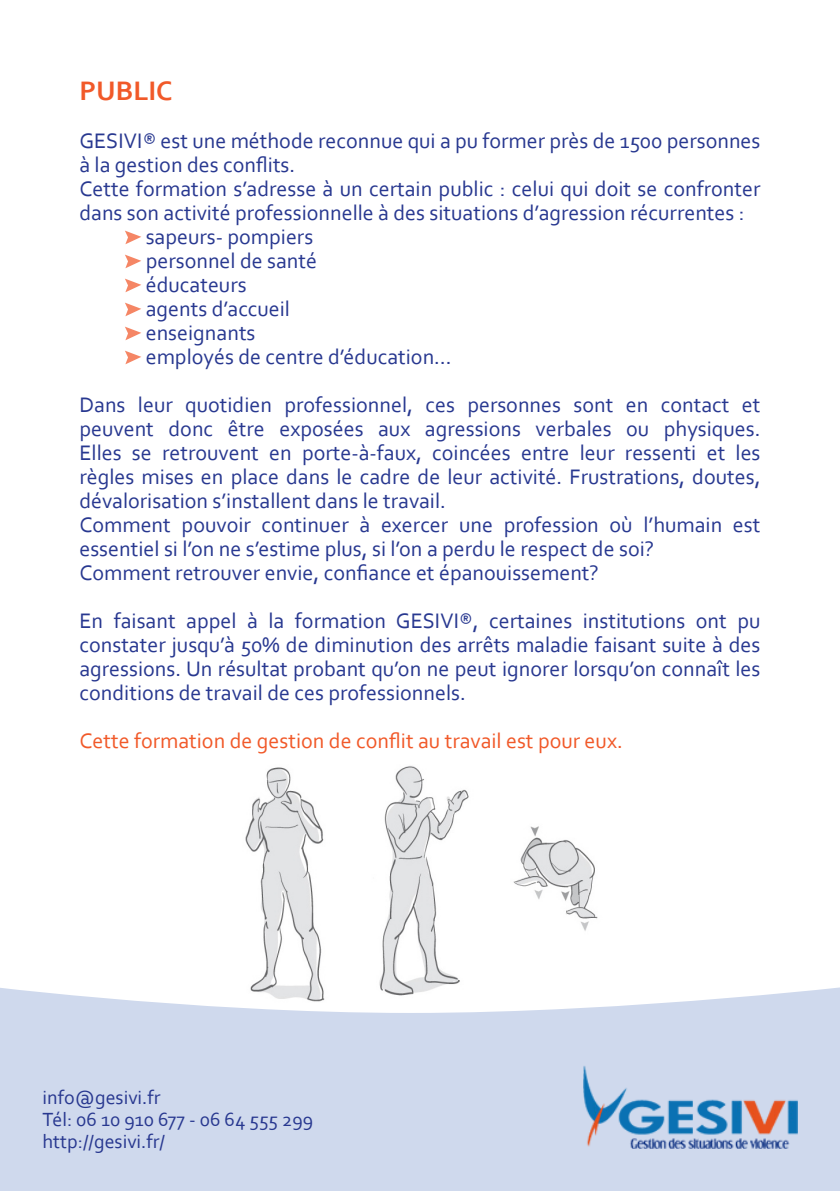
<style>
.page{position:relative;width:840px;height:1191px;background:#fff}
.page>*{position:absolute;margin:0;border:0;box-sizing:border-box;transform-origin:0 0}
.t1{font:700 28px "Corbel";color:#f15929}
.t2{font:22px/24px "Corbel";color:#283890}
.t3{font:22px "Corbel";color:#f15929}
.t4{font:20px/22px "Corbel";color:#283890}
</style>
<div class="page">
<div style="left:0;top:987px;width:839px;height:204px;background:#cfd9ed"></div>
<img style="left:583px;top:1065px;width:214px;height:83px">
<svg style="left:125px;top:231px;width:16px;height:13px"></svg>
<svg style="left:125px;top:255px;width:16px;height:13px"></svg>
<svg style="left:125px;top:279px;width:16px;height:13px"></svg>
<svg style="left:125px;top:303px;width:16px;height:13px"></svg>
<svg style="left:125px;top:327px;width:16px;height:13px"></svg>
<svg style="left:125px;top:351px;width:16px;height:13px"></svg>
<img style="left:234px;top:766px;width:371px;height:237px">
<p class="t1" style="left:79px;top:74px;width:95px">PUBLIC</p>
<p class="t2" style="left:79px;top:128px;width:682px">GESIVI® est une méthode reconnue qui a pu former près de 1500 personnes à la gestion des conflits.</p>
<p class="t2" style="left:79px;top:176px;width:682px">Cette formation s’adresse à un certain public : celui qui doit se confronter dans son activité professionnelle à des situations d’agression récurrentes :</p>
<p class="t2" style="left:146px;top:224px;width:169px">sapeurs- pompiers</p>
<p class="t2" style="left:146px;top:248px;width:173px">personnel de santé</p>
<p class="t2" style="left:146px;top:272px;width:102px">éducateurs</p>
<p class="t2" style="left:146px;top:296px;width:146px">agents d’accueil</p>
<p class="t2" style="left:146px;top:320px;width:111px">enseignants</p>
<p class="t2" style="left:146px;top:344px;width:307px">employés de centre d’éducation…</p>
<p class="t2" style="left:79px;top:392px;width:682px;text-align:justify">Dans leur quotidien professionnel, ces personnes sont en contact et peuvent donc être exposées aux agressions verbales ou physiques.<br>Elles se retrouvent en porte-à-faux, coincées entre leur ressenti et les règles mises en place dans le cadre de leur activité. Frustrations, doutes, dévalorisation s’installent dans le travail.</p>
<p class="t2" style="left:79px;top:512px;width:682px">Comment pouvoir continuer à exercer une profession où l’humain est essentiel si l’on ne s’estime plus, si l’on a perdu le respect de soi?</p>
<p class="t2" style="left:79px;top:560px;width:520px">Comment retrouver envie, confiance et épanouissement?</p>
<p class="t2" style="left:79px;top:608px;width:682px;text-align:justify">En faisant appel à la formation GESIVI®, certaines institutions ont pu constater jusqu’à 50% de diminution des arrêts maladie faisant suite à des agressions. Un résultat probant qu’on ne peut ignorer lorsqu’on connaît les conditions de travail de ces professionnels.</p>
<p class="t3" style="left:79px;top:727px;width:544px">Cette formation de gestion de conflit au travail est pour eux.</p>
<p class="t4" style="left:43px;top:1085px;width:119px">info@gesivi.fr</p>
<p class="t4" style="left:43px;top:1107px;width:272px">Tél: 06 10 910 677 - 06 64 555 299 http://gesivi.fr/</p>
</div>
